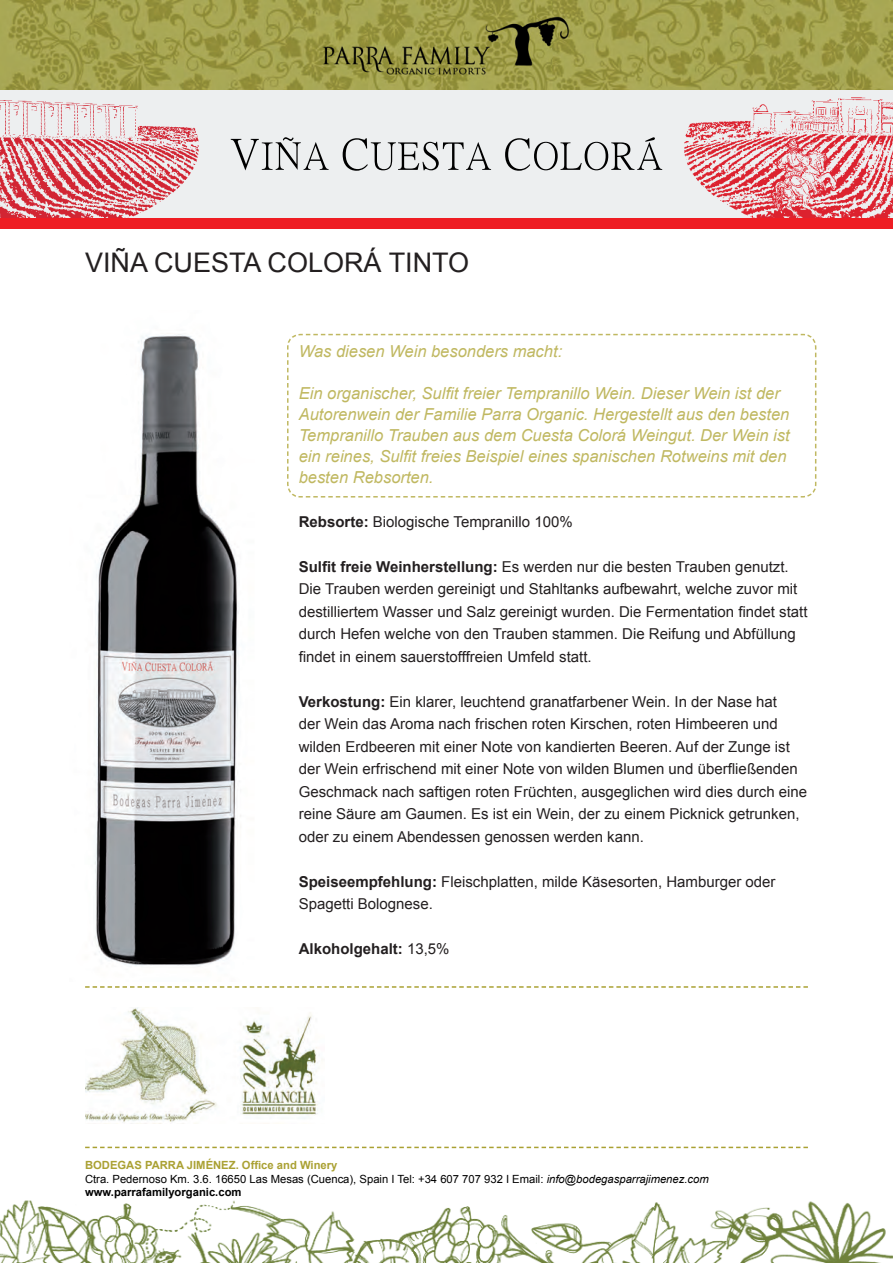
<style>
.page{position:relative;width:893px;height:1263px;background:#fff}
.page>*{position:absolute;margin:0;border:0;box-sizing:border-box;transform-origin:0 0}
.t1{font:27px "Arial";color:#231f20}
.t2{font:italic 16.5px/21px "Arial";color:#c0b861}
.t3{font:15px/22.5px "Arial";color:#231f20}
.t4{font:700 15px "Arial";color:#231f20}
.t5{font:11.25px/13.5px "Arial";color:#000}
.s1{font-weight:700}
.s2{font-weight:400}
.s3{font-weight:700;color:#aaa133}
.s4{font-style:italic}
</style>
<div class="page">
<img style="left:0;top:1200px;width:893px;height:63px">
<img style="left:0;top:0;width:893px;height:90px">
<img style="left:85px;top:1008px;width:233px;height:115px">
<div style="left:0;top:90px;width:893px;height:128px;background:#edeff0"></div>
<img style="left:0;top:100px;width:198px;height:118px">
<img style="left:684px;top:97px;width:209px;height:121px">
<svg style="left:231px;top:137px;width:431px;height:34px"></svg>
<div style="left:0;top:218px;width:893px;height:10px;background:#ee1d23"></div>
<img style="left:94px;top:334px;width:147px;height:633px">
<svg style="left:85px;top:986px;width:723px;height:2px"></svg>
<svg style="left:85px;top:1147px;width:723px;height:1px"></svg>
<svg style="left:287px;top:333px;width:530px;height:165px"></svg>
<h1 class="t1" style="left:85px;top:245px;width:386px">VIÑA CUESTA COLORÁ TINTO</h1>
<p class="t2" style="left:299px;top:341px;width:265px">Was diesen Wein besonders macht:</p>
<p class="t2" style="left:299px;top:383px;width:492px">Ein organischer, Sulfit freier Tempranillo Wein. Dieser Wein ist der Autorenwein der Familie Parra Organic. Hergestellt aus den besten Tempranillo Trauben aus dem Cuesta Colorá Weingut. Der Wein ist ein reines, Sulfit freies Beispiel eines spanischen Rotweins mit den besten Rebsorten.</p>
<p class="t3" style="left:299px;top:510px;width:276px"><span class="s1">Rebsorte:</span> Biologische Tempranillo 100%</p>
<p class="t3" style="left:299px;top:555px;width:510px"><span class="s1">Sulfit freie Weinherstellung:</span> Es werden nur die besten Trauben genutzt.<br>Die Trauben werden gereinigt und Stahltanks aufbewahrt, welche zuvor mit destilliertem Wasser und Salz gereinigt wurden. Die Fermentation findet statt durch Hefen welche von den Trauben stammen. Die Reifung und Abfüllung findet in einem sauerstofffreien Umfeld statt.</p>
<p class="t3" style="left:299px;top:690px;width:510px"><span class="s1">Verkostung:</span> Ein klarer, leuchtend granatfarbener Wein. In der Nase hat<br>der Wein das Aroma nach frischen roten Kirschen, roten Himbeeren und wilden Erdbeeren mit einer Note von kandierten Beeren. Auf der Zunge ist der Wein erfrischend mit einer Note von wilden Blumen und überfließenden Geschmack nach saftigen roten Früchten, ausgeglichen wird dies durch eine reine Säure am Gaumen. Es ist ein Wein, der zu einem Picknick getrunken, oder zu einem Abendessen genossen werden kann.</p>
<p class="t3" style="left:299px;top:870px;width:478px"><span class="s1">Speiseempfehlung:</span> Fleischplatten, milde Käsesorten, Hamburger oder<br>Spagetti Bolognese.</p>
<p class="t4" style="left:299px;top:939px;width:152px">Alkoholgehalt: <span class="s2">13,5%</span></p>
<p class="t5" style="left:85px;top:1158px;width:625px"><span class="s3">BODEGAS PARRA JIMÉNEZ. Office and Winery<br></span>Ctra. Pedernoso Km. 3.6. 16650 Las Mesas (Cuenca), Spain I Tel: +34 607 707 932 I Email: <span class="s4">info@bodegasparrajimenez.com </span><span class="s1">www.parrafamilyorganic.com</span></p>
</div>
